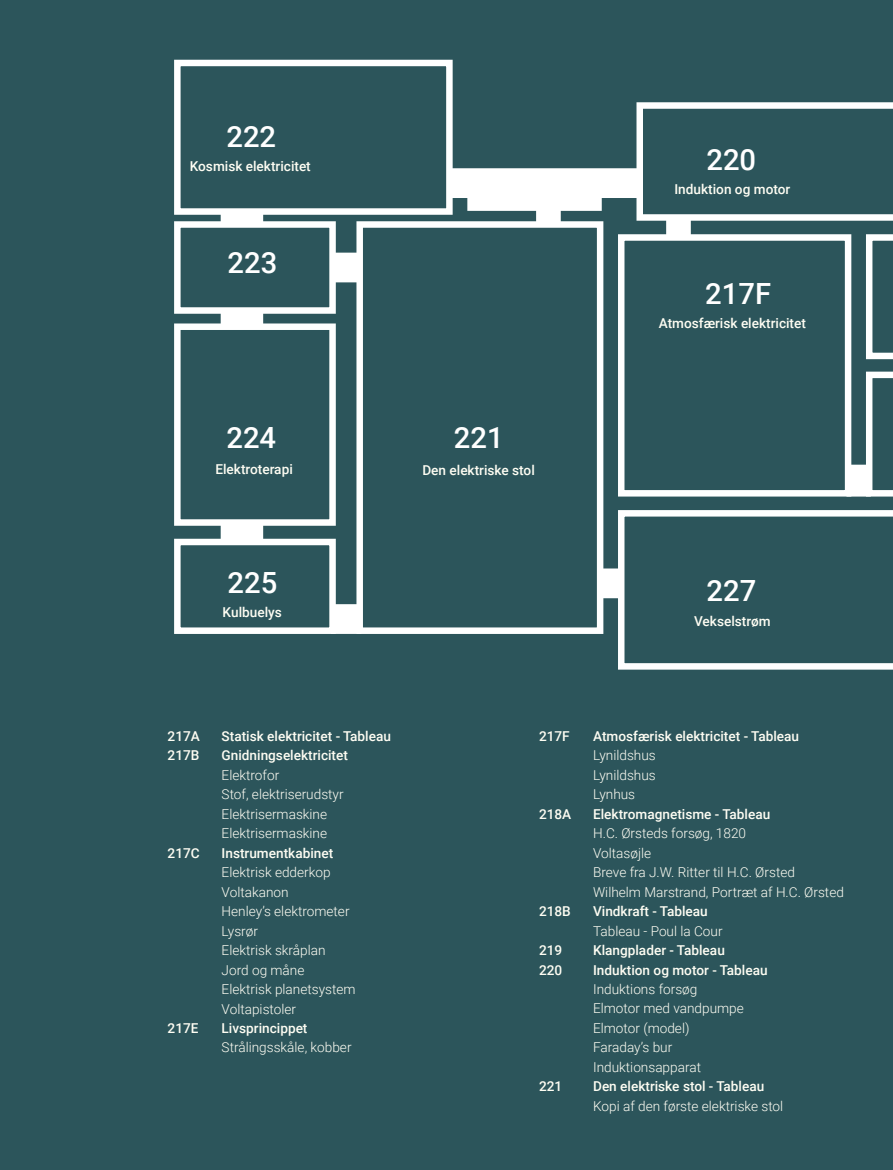
<style>
.page{position:relative;width:893px;height:1170px;background:#fff}
.page>*{position:absolute;margin:0;border:0;box-sizing:border-box;transform-origin:0 0}
.t1{font:500 29.25px "Roboto";color:#fff}
.t2{font:300 13.65px/19.5px "Roboto";color:#fefdf3}
.t3{font:500 13.65px "Roboto";color:#fefdf3}
</style>
<div class="page">
<div style="left:0;top:0;width:893px;height:1169px;background:#2c555b"></div>
<div style="left:449px;top:170px;width:191px;height:26px;background:#fff"></div>
<div style="left:448px;top:168px;width:193px;height:30px;border:3px solid #fff"></div>
<div style="left:333px;top:254px;width:27px;height:27px;background:#fff"></div>
<div style="left:331px;top:252px;width:30px;height:30px;border:3px solid #fff"></div>
<div style="left:333px;top:605px;width:27px;height:27px;background:#fff"></div>
<div style="left:331px;top:604px;width:30px;height:30px;border:3px solid #fff"></div>
<div style="left:600px;top:570px;width:21px;height:26px;background:#fff"></div>
<div style="left:598px;top:568px;width:25px;height:30px;border:3px solid #fff"></div>
<div style="left:848px;top:466px;width:21px;height:29px;background:#fff"></div>
<div style="left:846px;top:464px;width:25px;height:32px;border:3px solid #fff"></div>
<div style="left:668px;top:218px;width:21px;height:18px;background:#fff"></div>
<div style="left:666px;top:217px;width:25px;height:21px;border:3px solid #fff"></div>
<div style="left:538px;top:202px;width:21px;height:19px;background:#fff"></div>
<div style="left:536px;top:201px;width:25px;height:21px;border:3px solid #fff"></div>
<div style="left:222px;top:523px;width:40px;height:18px;background:#fff"></div>
<div style="left:221px;top:521px;width:42px;height:22px;border:3px solid #fff"></div>
<div style="left:222px;top:310px;width:40px;height:16px;background:#fff"></div>
<div style="left:221px;top:309px;width:42px;height:19px;border:3px solid #fff"></div>
<div style="left:222px;top:211px;width:40px;height:14px;background:#fff"></div>
<div style="left:221px;top:210px;width:42px;height:17px;border:3px solid #fff"></div>
<div style="left:469px;top:195px;width:131px;height:14px;background:#fff"></div>
<div style="left:467px;top:194px;width:135px;height:17px;border:3px solid #fff"></div>
<div style="left:174px;top:60px;width:279px;height:155px;border:6px solid #fff"></div>
<svg style="left:636px;top:102px;width:257px;height:119px"></svg>
<div style="left:618px;top:234px;width:233px;height:262px;border:6px solid #fff"></div>
<svg style="left:618px;top:510px;width:275px;height:159px"></svg>
<svg style="left:866px;top:234px;width:27px;height:125px"></svg>
<svg style="left:866px;top:371px;width:27px;height:125px"></svg>
<div style="left:174px;top:221px;width:162px;height:93px;border:6px solid #fff"></div>
<div style="left:174px;top:538px;width:162px;height:96px;border:6px solid #fff"></div>
<div style="left:174px;top:323px;width:162px;height:202px;border:6px solid #fff"></div>
<div style="left:356px;top:221px;width:247px;height:413px;border:6px solid #fff"></div>
<h1 class="t1" style="left:226px;top:116px;width:51px">222</h1>
<p class="t3" style="left:190px;top:157px;width:123px">Kosmisk elektricitet</p>
<h1 class="t1" style="left:228px;top:242px;width:51px">223</h1>
<h1 class="t1" style="left:226px;top:417px;width:51px">224</h1>
<h1 class="t1" style="left:454px;top:417px;width:51px">221</h1>
<p class="t3" style="left:215px;top:460px;width:79px">Elektroterapi</p>
<p class="t3" style="left:422px;top:460px;width:114px">Den elektriske stol</p>
<h1 class="t1" style="left:706px;top:139px;width:51px">220</h1>
<p class="t3" style="left:674px;top:180px;width:117px">Induktion og motor</p>
<h1 class="t1" style="left:705px;top:273px;width:67px">217F</h1>
<p class="t3" style="left:659px;top:313px;width:149px">Atmosfærisk elektricitet</p>
<h1 class="t1" style="left:228px;top:562px;width:51px">225</h1>
<h1 class="t1" style="left:707px;top:570px;width:51px">227</h1>
<p class="t3" style="left:223px;top:602px;width:61px">Kulbuelys</p>
<p class="t3" style="left:168px;top:726px;width:34px">217A</p>
<p class="t3" style="left:222px;top:726px;width:171px">Statisk elektricitet - Tableau</p>
<p class="t3" style="left:168px;top:745px;width:33px">217B</p>
<p class="t3" style="left:222px;top:745px;width:128px">Gnidningselektricitet</p>
<p class="t2" style="left:222px;top:764px;width:124px">Elektrofor<br>Stof, elektriserudstyr<br>Elektrisermaskine<br>Elektrisermaskine</p>
<p class="t3" style="left:168px;top:843px;width:34px">217C</p>
<p class="t3" style="left:222px;top:843px;width:113px">Instrumentkabinet</p>
<p class="t2" style="left:222px;top:862px;width:135px">Elektrisk edderkop<br>Voltakanon<br>Henley’s elektrometer<br>Lysrør<br>Elektrisk skråplan<br>Jord og måne<br>Elektrisk planetsystem<br>Voltapistoler</p>
<p class="t3" style="left:168px;top:1018px;width:32px">217E</p>
<p class="t3" style="left:222px;top:1018px;width:87px">Livsprincippet</p>
<p class="t2" style="left:222px;top:1037px;width:131px">Strålingsskåle, kobber</p>
<p class="t3" style="left:694px;top:611px;width:78px">Vekselstrøm</p>
<p class="t3" style="left:539px;top:726px;width:32px">217F</p>
<p class="t3" style="left:593px;top:726px;width:207px">Atmosfærisk elektricitet - Tableau</p>
<p class="t2" style="left:593px;top:745px;width:64px;text-align:justify">Lynildshus Lynildshus Lynhus</p>
<p class="t3" style="left:539px;top:804px;width:34px">218A</p>
<p class="t3" style="left:593px;top:804px;width:179px">Elektromagnetisme - Tableau</p>
<p class="t2" style="left:593px;top:823px;width:252px">H.C. Ørsteds forsøg, 1820<br>Voltasøjle<br>Breve fra J.W. Ritter til H.C. Ørsted<br>Wilhelm Marstrand, Portræt af H.C. Ørsted</p>
<p class="t3" style="left:539px;top:901px;width:33px">218B</p>
<p class="t3" style="left:593px;top:901px;width:116px">Vindkraft - Tableau</p>
<p class="t2" style="left:593px;top:920px;width:131px">Tableau - Poul la Cour</p>
<p class="t3" style="left:539px;top:940px;width:25px">219</p>
<p class="t3" style="left:593px;top:940px;width:133px">Klangplader - Tableau</p>
<p class="t3" style="left:539px;top:960px;width:25px">220</p>
<p class="t3" style="left:593px;top:960px;width:176px">Induktion og motor - Tableau</p>
<p class="t2" style="left:593px;top:978px;width:152px">Induktions forsøg<br>Elmotor med vandpumpe<br>Elmotor (model)<br>Faraday’s bur<br>Induktionsapparat</p>
<p class="t3" style="left:539px;top:1076px;width:25px">221</p>
<p class="t3" style="left:593px;top:1076px;width:173px">Den elektriske stol - Tableau</p>
<p class="t2" style="left:593px;top:1095px;width:192px">Kopi af den første elektriske stol</p>
</div>
